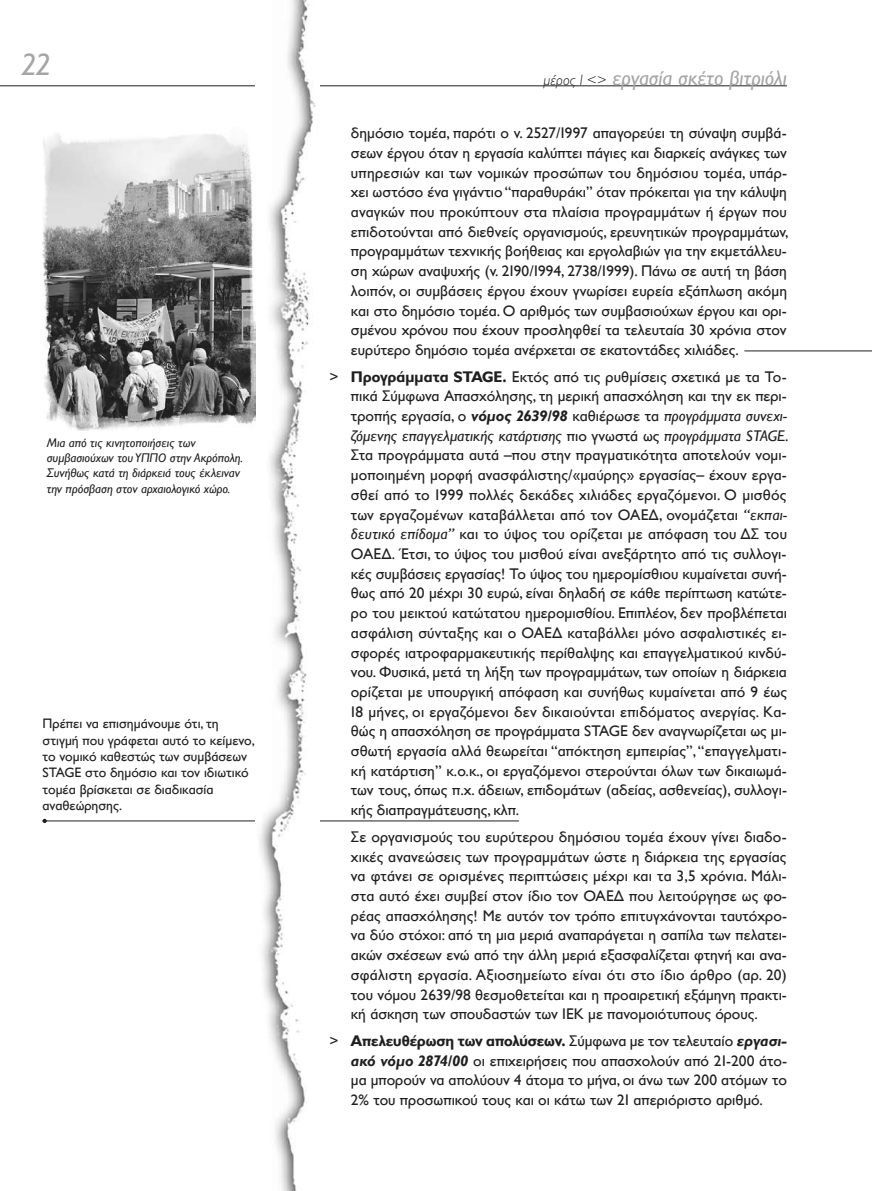
<style>
.page{position:relative;width:872px;height:1191px;background:#fff}
.page>*{position:absolute;margin:0;border:0;box-sizing:border-box;transform-origin:0 0}
.t1{font:italic 31.5px "Gill Sans Hel";color:#a5a5a5}
.t2{font:italic 21px "Gill Sans Hel";color:#a5a5a5}
.t3{font:15.45px/19.6px "Gill Sans Hel";color:#1f1f1f}
.t4{font:13.65px/16.5px "Gill Sans Hel";color:#1f1f1f}
.t5{font:italic 12.6px/15.3px "Gill Sans Hel";color:#1f1f1f}
.s1{font-weight:300;font-size:15px;color:#1f1f1f}
.s2{font-weight:700}
.s3{font-weight:700;font-style:italic}
.s4{font-style:italic}
</style>
<div class="page">
<hr style="left:0;top:86px;width:787px;height:1px;background:#1f1f1f">
<hr style="left:43px;top:820px;width:476px;height:1px;background:#1f1f1f">
<svg style="left:43px;top:819px;width:4px;height:4px"></svg>
<img style="left:255px;top:0;width:64px;height:1191px">
<img style="left:43px;top:133px;width:212px;height:298px">
<svg style="left:744px;top:350px;width:128px;height:1px"></svg>
<h1 class="t1" style="left:21px;top:47px;width:30px">22</h1>
<p class="t5" style="left:47px;top:435px;width:198px">Μια από τις κινητοποιήσεις των συμβασιούχων του ΥΠΠΟ στην Ακρόπολη.<br>Συνήθως κατά τη διάρκειά τους έκλειναν την πρόσβαση στον αρχαιολογικό χώρο.</p>
<p class="t4" style="left:43px;top:715px;width:214px">Πρέπει να επισημάνουμε ότι, τη στιγμή που γράφεται αυτό το κείμενο, το νομικό καθεστώς των συμβάσεων<br>STAGE στο δημόσιο και τον ιδιωτικό τομέα βρίσκεται σε διαδικασία αναθεώρησης.</p>
<h2 class="t2" style="left:543px;top:66px;width:245px"><span class="s1">μέρος Ι &lt;&gt;</span> εργασία σκέτο βιτριόλι</h2>
<p class="t3" style="left:351px;top:123px;width:439px">δημόσιο τομέα, παρότι ο ν. 2527/1997 απαγορεύει τη σύναψη συμβά&shy;σεων έργου όταν η εργασία καλύπτει πάγιες και διαρκείς ανάγκες των υπηρεσιών και των νομικών προσώπων του δημόσιου τομέα, υπάρ&shy;χει ωστόσο ένα γιγάντιο “παραθυράκι” όταν πρόκειται για την κάλυψη αναγκών που προκύπτουν στα πλαίσια προγραμμάτων ή έργων που επιδοτούνται από διεθνείς οργανισμούς, ερευνητικών προγραμμάτων, προγραμμάτων τεχνικής βοήθειας και εργολαβιών για την εκμετάλλευ&shy;ση χώρων αναψυχής (ν. 2190/1994, 2738/1999). Πάνω σε αυτή τη βάση λοιπόν, οι συμβάσεις έργου έχουν γνωρίσει ευρεία εξάπλωση ακόμη και στο δημόσιο τομέα. Ο αριθμός των συμβασιούχων έργου και ορι&shy;σμένου χρόνου που έχουν προσληφθεί τα τελευταία 30 χρόνια στον ευρύτερο δημόσιο τομέα ανέρχεται σε εκατοντάδες χιλιάδες.</p>
<p class="t3" style="left:351px;top:367px;width:439px;text-indent:-21px">&gt; <span class="s2">Προγράμματα STAGE.</span> Εκτός από τις ρυθμίσεις σχετικά με τα Το&shy;πικά Σύμφωνα Απασχόλησης, τη μερική απασχόληση και την εκ περι&shy;τροπής εργασία, ο <span class="s3">νόμος 2639/98</span> καθιέρωσε τα <span class="s4">προγράμματα συνεχι&shy;ζόμενης επαγγελματικής κατάρτισης</span> πιο γνωστά ως <span class="s4">προγράμματα STAGE</span>.<br>Στα προγράμματα αυτά –που στην πραγματικότητα αποτελούν νομι&shy;μοποιημένη μορφή ανασφάλιστης/«μαύρης» εργασίας– έχουν εργα&shy;σθεί από το 1999 πολλές δεκάδες χιλιάδες εργαζόμενοι. Ο μισθός των εργαζομένων καταβάλλεται από τον ΟΑΕΔ, ονομάζεται <span class="s4">“εκπαι&shy;δευτικό επίδομα”</span> και το ύψος του ορίζεται με απόφαση του ΔΣ του ΟΑΕΔ. Έτσι, το ύψος του μισθού είναι ανεξάρτητο από τις συλλογι&shy;κές συμβάσεις εργασίας! Το ύψος του ημερομίσθιου κυμαίνεται συνή&shy;θως από 20 μέχρι 30 ευρώ, είναι δηλαδή σε κάθε περίπτωση κατώτε&shy;ρο του μεικτού κατώτατου ημερομισθίου. Επιπλέον, δεν προβλέπεται ασφάλιση σύνταξης και ο ΟΑΕΔ καταβάλλει μόνο ασφαλιστικές ει&shy;σφορές ιατροφαρμακευτικής περίθαλψης και επαγγελματικού κινδύ&shy;νου. Φυσικά, μετά τη λήξη των προγραμμάτων, των οποίων η διάρκεια ορίζεται με υπουργική απόφαση και συνήθως κυμαίνεται από 9 έως 18 μήνες, οι εργαζόμενοι δεν δικαιούνται επιδόματος ανεργίας. Κα&shy;θώς η απασχόληση σε προγράμματα STAGE δεν αναγνωρίζεται ως μι&shy;σθωτή εργασία αλλά θεωρείται “απόκτηση εμπειρίας”, “επαγγελματι&shy;κή κατάρτιση” κ.ο.κ., οι εργαζόμενοι στερούνται όλων των δικαιωμά&shy;των τους, όπως π.χ. άδειων, επιδομάτων (αδείας, ασθενείας), συλλογι&shy;κής διαπραγμάτευσης, κλπ.</p>
<p class="t3" style="left:351px;top:827px;width:438px;text-align:justify">Σε οργανισμούς του ευρύτερου δημόσιου τομέα έχουν γίνει διαδο&shy;χικές ανανεώσεις των προγραμμάτων ώστε η διάρκεια της εργασίας να φτάνει σε ορισμένες περιπτώσεις μέχρι και τα 3,5 χρόνια. Μάλι&shy;στα αυτό έχει συμβεί στον ίδιο τον ΟΑΕΔ που λειτούργησε ως φο&shy;ρέας απασχόλησης! Με αυτόν τον τρόπο επιτυγχάνονται ταυτόχρο&shy;να δύο στόχοι: από τη μια μεριά αναπαράγεται η σαπίλα των πελατει&shy;ακών σχέσεων ενώ από την άλλη μεριά εξασφαλίζεται φτηνή και ανα&shy;σφάλιστη εργασία. Αξιοσημείωτο είναι ότι στο ίδιο άρθρο (αρ. 20) του νόμου 2639/98 θεσμοθετείται και η προαιρετική εξάμηνη πρακτι&shy;κή άσκηση των σπουδαστών των ΙΕΚ με πανομοιότυπους όρους.</p>
<p class="t3" style="left:351px;top:1031px;width:437px;text-align:justify;text-indent:-21px">&gt; <span class="s2">Απελευθέρωση των απολύσεων.</span> Σύμφωνα με τον τελευταίο <span class="s3">εργασι&shy;ακό νόμο 2874/00</span> οι επιχειρήσεις που απασχολούν από 21-200 άτο&shy;μα μπορούν να απολύουν 4 άτομα το μήνα, οι άνω των 200 ατόμων το 2% του προσωπικού τους και οι κάτω των 21 απεριόριστο αριθμό.</p>
</div>
